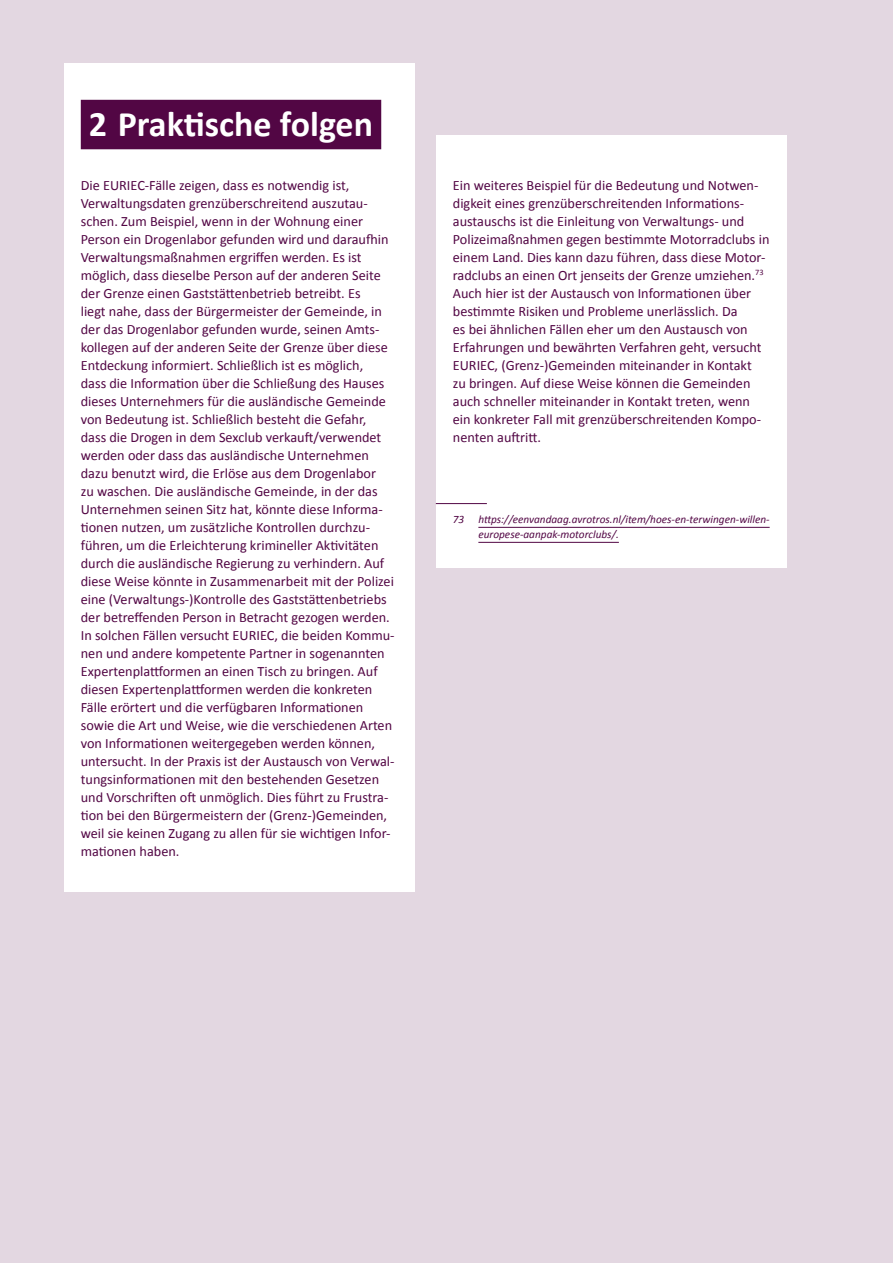
<style>
.page{position:relative;width:893px;height:1263px;background:#e3d7e1}
.page>*{position:absolute;margin:0;border:0;box-sizing:border-box;transform-origin:0 0}
.t1{font:700 36px "Calibri";color:#fff}
.t2{font:14.25px/18px "Calibri";color:#520644}
.t3{font:italic 11.25px/15px "Calibri";color:#520644}
</style>
<div class="page">
<div style="left:436px;top:136px;width:351px;height:432px;background:#fff"></div>
<hr style="left:436px;top:503px;width:51px;height:1px;background:#520644">
<hr style="left:478px;top:527px;width:292px;height:1px;background:#520644">
<hr style="left:478px;top:542px;width:141px;height:1px;background:#520644">
<div style="left:64px;top:64px;width:351px;height:828px;background:#fff"></div>
<div style="left:81px;top:100px;width:300px;height:49px;background:#520644"></div>
<h1 class="t1" style="left:89px;top:98px;width:286px">2 Praktische folgen</h1>
<p class="t2" style="left:81px;top:176px;width:315px">Die EURIEC-Fälle zeigen, dass es notwendig ist, Verwaltungsdaten grenzüberschreitend auszutau&shy;schen. Zum Beispiel, wenn in der Wohnung einer Person ein Drogenlabor gefunden wird und daraufhin Verwaltungsmaßnahmen ergriffen werden. Es ist möglich, dass dieselbe Person auf der anderen Seite der Grenze einen Gaststättenbetrieb betreibt. Es<br>liegt nahe, dass der Bürgermeister der Gemeinde, in der das Drogenlabor gefunden wurde, seinen Amts&shy;kollegen auf der anderen Seite der Grenze über diese Entdeckung informiert. Schließlich ist es möglich,<br>dass die Information über die Schließung des Hauses dieses Unternehmers für die ausländische Gemeinde von Bedeutung ist. Schließlich besteht die Gefahr, dass die Drogen in dem Sexclub verkauft/verwendet werden oder dass das ausländische Unternehmen dazu benutzt wird, die Erlöse aus dem Drogenlabor<br>zu waschen. Die ausländische Gemeinde, in der das Unternehmen seinen Sitz hat, könnte diese Informa&shy;tionen nutzen, um zusätzliche Kontrollen durchzu&shy;führen, um die Erleichterung krimineller Aktivitäten durch die ausländische Regierung zu verhindern. Auf diese Weise könnte in Zusammenarbeit mit der Polizei eine (Verwaltungs-)Kontrolle des Gaststättenbetriebs der betreffenden Person in Betracht gezogen werden.<br>In solchen Fällen versucht EURIEC, die beiden Kommu&shy;nen und andere kompetente Partner in sogenannten Expertenplattformen an einen Tisch zu bringen. Auf diesen Expertenplattformen werden die konkreten Fälle erörtert und die verfügbaren Informationen sowie die Art und Weise, wie die verschiedenen Arten von Informationen weitergegeben werden können, untersucht. In der Praxis ist der Austausch von Verwal&shy;tungsinformationen mit den bestehenden Gesetzen und Vorschriften oft unmöglich. Dies führt zu Frustra&shy;tion bei den Bürgermeistern der (Grenz-)Gemeinden, weil sie keinen Zugang zu allen für sie wichtigen Infor&shy;mationen haben.</p>
<p class="t2" style="left:453px;top:176px;width:318px">Ein weiteres Beispiel für die Bedeutung und Notwen&shy;digkeit eines grenzüberschreitenden Informations&shy;austauschs ist die Einleitung von Verwaltungs- und Polizeimaßnahmen gegen bestimmte Motorradclubs in einem Land. Dies kann dazu führen, dass diese Motor&shy;radclubs an einen Ort jenseits der Grenze umziehen.<sup>73<br></sup>Auch hier ist der Austausch von Informationen über bestimmte Risiken und Probleme unerlässlich. Da<br>es bei ähnlichen Fällen eher um den Austausch von Erfahrungen und bewährten Verfahren geht, versucht EURIEC, (Grenz-)Gemeinden miteinander in Kontakt<br>zu bringen. Auf diese Weise können die Gemeinden auch schneller miteinander in Kontakt treten, wenn ein konkreter Fall mit grenzüberschreitenden Kompo&shy;nenten auftritt.</p>
<p class="t3" style="left:453px;top:511px;width:13px">73</p>
<p class="t3" style="left:478px;top:511px;width:293px">https://eenvandaag.avrotros.nl/item/hoes-en-terwingen-willen&shy;europese-aanpak-motorclubs/.</p>
</div>
